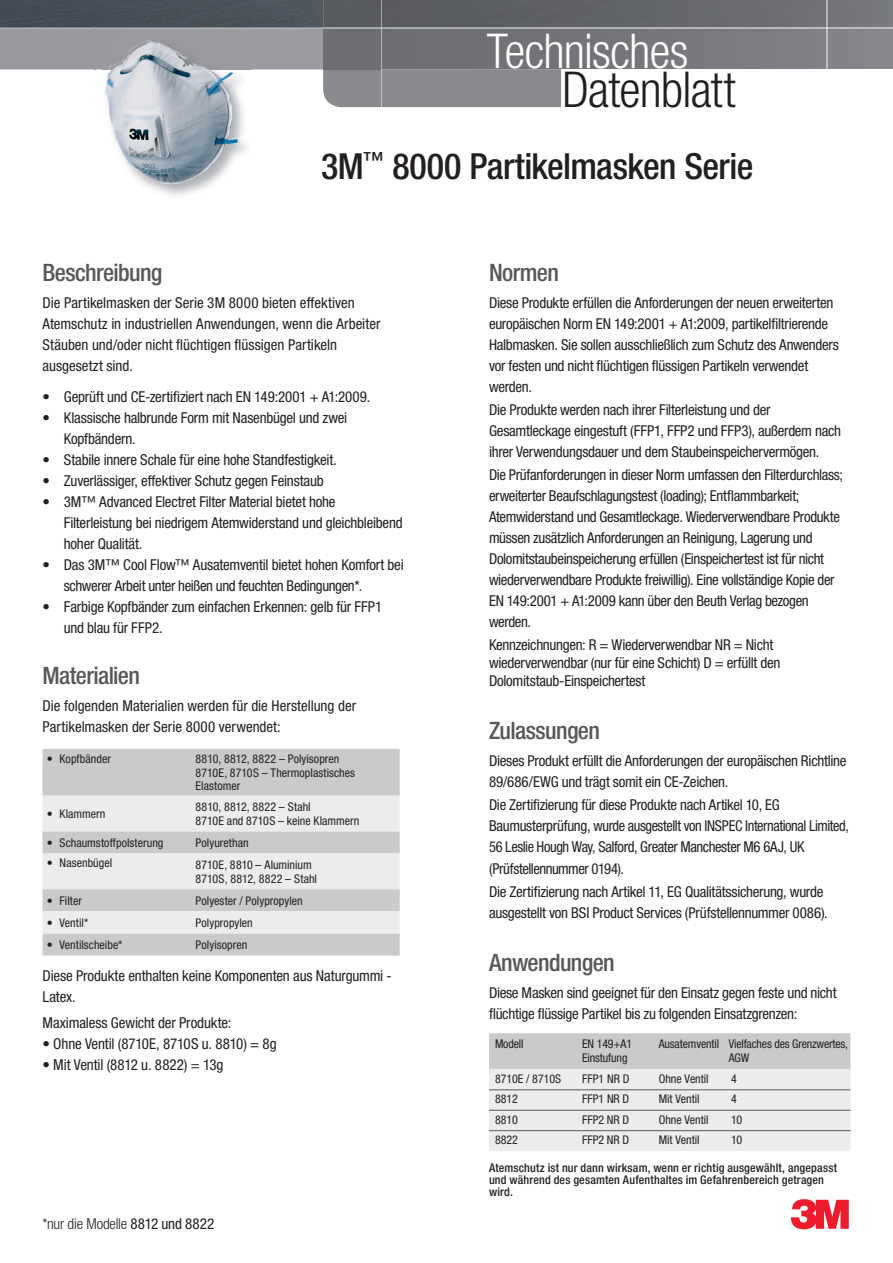
<style>
.page{position:relative;width:893px;height:1263px;background:#fff}
.page>*{position:absolute;margin:0;border:0;box-sizing:border-box;transform-origin:0 0}
.t1{font:300 condensed 49.5px "Helvetica Neue LTW1 G";letter-spacing:-.015em;color:#231f20}
.t2{font:300 condensed 48px "Helvetica Neue LTW1 G";letter-spacing:-.015em;color:#fff}
.t3{font:500 condensed 36px "Helvetica Neue LTW1 G";letter-spacing:-.015em;color:#231f20}
.t4{font:500 condensed 24px "Helvetica Neue LTW1 G";letter-spacing:-.025em;color:#57585a}
.t5{font:condensed 15px/21px "Helvetica Neue LTW1 G";letter-spacing:-.02em;color:#231f20}
.t6{font:condensed 15px/21px "Helvetica Neue LTW1 G";color:#231f20}
.t7{font:300 condensed 15px "Helvetica Neue LTW1 G";letter-spacing:-.01em;color:#231f20}
.t8{font:condensed 12px/13.5px "Helvetica Neue LTW1 G";color:#231f20}
.t9{font:500 condensed 12px/12px "Helvetica Neue LTW1 G";letter-spacing:.015em;color:#231f20}
.s1{font-weight:400}
</style>
<div class="page">
<svg style="left:791px;top:1199px;width:58px;height:30px"></svg>
<div style="left:0;top:29px;width:323px;height:40px;background:#97999c"></div>
<hr style="left:95px;top:29px;width:1px;height:40px;background:#97999c">
<img style="left:0;top:0;width:323px;height:29px">
<svg style="left:323px;top:0;width:238px;height:107px;fill:#888a8d"></svg>
<div style="left:323px;top:29px;width:58px;height:40px;background:#6e6f72"></div>
<hr style="left:381px;top:69px;width:1px;height:38px;background:#c1c2c4">
<img style="left:323px;top:28px;width:58px;height:1px">
<svg style="left:95px;top:0;width:1px;height:29px"></svg>
<svg style="left:381px;top:0;width:512px;height:69px"></svg>
<img style="left:103px;top:38px;width:148px;height:158px">
<img style="left:141px;top:40px;width:47px;height:24px">
<div style="left:43px;top:749px;width:357px;height:206px;background:#c9cacc"></div>
<svg style="left:43px;top:796px;width:357px;height:137px;fill:#ececee"></svg>
<svg style="left:489px;top:1033px;width:361px;height:118px"></svg>
<hr style="left:489px;top:1089px;width:361px;height:1px;background:#57585a">
<hr style="left:489px;top:1110px;width:361px;height:1px;background:#57585a">
<hr style="left:489px;top:1130px;width:236px;height:1px;background:#57585a">
<hr style="left:725px;top:1130px;width:125px;height:1px;background:#57585a">
<h2 class="t2" style="left:487px;top:34px;width:203px">Technisches</h2>
<h1 class="t1" style="left:562px;top:71px;width:175px">Datenblatt</h1>
<h3 class="t3" style="left:321px;top:153px;width:434px">3M <sup>™</sup> 8000 Partikelmasken Serie</h3>
<h3 class="t4" style="left:43px;top:264px;width:121px">Beschreibung</h3>
<p class="t6" style="left:43px;top:293px;width:339px">Die Partikelmasken der Serie 3M 8000 bieten effektiven Atemschutz in industriellen Anwendungen, wenn die Arbeiter Stäuben und/oder nicht flüchtigen flüssigen Partikeln ausgesetzt sind.</p>
<p class="t5" style="left:43px;top:388px;width:329px">• Geprüft und CE-zertifiziert nach EN 149:2001 + A1:2009.</p>
<p class="t5" style="left:64px;top:409px;width:285px;text-indent:-21px">• Klassische halbrunde Form mit Nasenbügel und zwei<br>Kopfbändern.</p>
<p class="t5" style="left:43px;top:451px;width:296px">• Stabile innere Schale für eine hohe Standfestigkeit.</p>
<p class="t5" style="left:43px;top:472px;width:283px">• Zuverlässiger, effektiver Schutz gegen Feinstaub</p>
<p class="t5" style="left:64px;top:493px;width:340px;text-indent:-21px">• 3M™ Advanced Electret Filter Material bietet hohe<br>Filterleistung bei niedrigem Atemwiderstand und gleichbleibend hoher Qualität.</p>
<p class="t5" style="left:64px;top:556px;width:341px;text-indent:-21px">• Das 3M™ Cool Flow™ Ausatemventil bietet hohen Komfort bei schwerer Arbeit unter heißen und feuchten Bedingungen*.</p>
<p class="t5" style="left:64px;top:598px;width:320px;text-indent:-21px">• Farbige Kopfbänder zum einfachen Erkennen: gelb für FFP1 und blau für FFP2.</p>
<h3 class="t4" style="left:43px;top:667px;width:99px">Materialien</h3>
<p class="t6" style="left:43px;top:697px;width:315px">Die folgenden Materialien werden für die Herstellung der<br>Partikelmasken der Serie 8000 verwendet:</p>
<p class="t8" style="left:47px;top:752px;width:66px">• Kopfbänder</p>
<p class="t8" style="left:196px;top:753px;width:161px">8810, 8812, 8822 – Polyisopren<br>8710E, 8710S – Thermoplastisches<br>Elastomer</p>
<p class="t8" style="left:47px;top:808px;width:60px">• Klammern</p>
<p class="t8" style="left:196px;top:801px;width:165px">8810, 8812, 8822 – Stahl<br>8710E and 8710S – keine Klammern</p>
<p class="t8" style="left:47px;top:837px;width:7px">•</p>
<p class="t8" style="left:196px;top:837px;width:55px">Polyurethan</p>
<p class="t8" style="left:60px;top:837px;width:105px">Schaumstoffpolsterung</p>
<p class="t8" style="left:47px;top:857px;width:67px">• Nasenbügel</p>
<p class="t8" style="left:196px;top:859px;width:123px">8710E, 8810 – Aluminium<br>8710S, 8812, 8822 – Stahl</p>
<p class="t8" style="left:47px;top:894px;width:7px">•</p>
<p class="t8" style="left:196px;top:894px;width:109px">Polyester / Polypropylen</p>
<p class="t8" style="left:60px;top:894px;width:24px">Filter</p>
<p class="t8" style="left:47px;top:917px;width:7px">•</p>
<p class="t8" style="left:196px;top:917px;width:59px">Polypropylen</p>
<p class="t8" style="left:60px;top:917px;width:30px">Ventil*</p>
<p class="t8" style="left:60px;top:939px;width:65px">Ventilscheibe*</p>
<p class="t5" style="left:43px;top:966px;width:351px">Diese Produkte enthalten keine Komponenten aus Naturgummi -<br>Latex.</p>
<p class="t5" style="left:43px;top:1014px;width:190px">Maximaless Gewicht der Produkte:</p>
<p class="t5" style="left:43px;top:1035px;width:236px">• Ohne Ventil (8710E, 8710S u. 8810) = 8g</p>
<p class="t5" style="left:43px;top:1056px;width:182px">• Mit Ventil (8812 u. 8822) = 13g</p>
<p class="t8" style="left:47px;top:939px;width:7px">•</p>
<p class="t8" style="left:196px;top:939px;width:53px">Polyisopren</p>
<p class="t7" style="left:43px;top:1218px;width:173px">*nur die Modelle <span class="s1">8812 und 8822</span></p>
<h3 class="t4" style="left:489px;top:264px;width:71px">Normen</h3>
<p class="t5" style="left:489px;top:293px;width:351px">Diese Produkte erfüllen die Anforderungen der neuen erweiterten europäischen Norm EN 149:2001 + A1:2009, partikelfiltrierende Halbmasken. Sie sollen ausschließlich zum Schutz des Anwenders vor festen und nicht flüchtigen flüssigen Partikeln verwendet werden.</p>
<p class="t5" style="left:489px;top:400px;width:354px">Die Produkte werden nach ihrer Filterleistung und der<br>Gesamtleckage eingestuft (FFP1, FFP2 und FFP3), außerdem nach ihrer Verwendungsdauer und dem Staubeinspeichervermögen.</p>
<p class="t5" style="left:489px;top:465px;width:355px">Die Prüfanforderungen in dieser Norm umfassen den Filterdurchlass; erweiterter Beaufschlagungstest (loading); Entflammbarkeit; Atemwiderstand und Gesamtleckage. Wiederverwendbare Produkte müssen zusätzlich Anforderungen an Reinigung, Lagerung und Dolomitstaubeinspeicherung erfüllen (Einspeichertest ist für nicht wiederverwendbare Produkte freiwillig). Eine vollständige Kopie der EN 149:2001 + A1:2009 kann über den Beuth Verlag bezogen werden.</p>
<p class="t5" style="left:489px;top:637px;width:293px;line-height:18px">Kennzeichnungen: R = Wiederverwendbar NR = Nicht wiederverwendbar (nur für eine Schicht) D = erfüllt den<br>Dolomitstaub-Einspeichertest</p>
<h3 class="t4" style="left:489px;top:722px;width:113px">Zulassungen</h3>
<p class="t5" style="left:489px;top:752px;width:359px">Dieses Produkt erfüllt die Anforderungen der europäischen Richtline<br>89/686/EWG und trägt somit ein CE-Zeichen.</p>
<p class="t5" style="left:489px;top:796px;width:361px">Die Zertifizierung für diese Produkte nach Artikel 10, EG Baumusterprüfung, wurde ausgestellt von INSPEC International Limited, 56 Leslie Hough Way, Salford, Greater Manchester M6 6AJ, UK (Prüfstellennummer 0194).</p>
<p class="t5" style="left:489px;top:882px;width:340px">Die Zertifizierung nach Artikel 11, EG Qualitätssicherung, wurde ausgestellt von BSI Product Services (Prüfstellennummer 0086).</p>
<h3 class="t4" style="left:489px;top:953px;width:127px">Anwendungen</h3>
<p class="t5" style="left:489px;top:983px;width:349px">Diese Masken sind geeignet für den Einsatz gegen feste und nicht flüchtige flüssige Partikel bis zu folgenden Einsatzgrenzen:</p>
<p class="t8" style="left:495px;top:1038px;width:30px">Modell</p>
<p class="t8" style="left:582px;top:1037px;width:51px;line-height:14.4px">EN 149+A1<br>Einstufung</p>
<p class="t8" style="left:729px;top:1037px;width:121px;line-height:14.4px;text-indent:-70px">Ausatemventil Vielfaches des Grenzwertes,<br>AGW</p>
<p class="t8" style="left:495px;top:1073px;width:68px">8710E / 8710S</p>
<p class="t8" style="left:582px;top:1073px;width:49px">FFP1 NR D</p>
<p class="t8" style="left:659px;top:1073px;width:51px">Ohne Ventil</p>
<p class="t8" style="left:731px;top:1073px;width:7px">4</p>
<p class="t8" style="left:495px;top:1093px;width:24px">8812</p>
<p class="t8" style="left:582px;top:1093px;width:49px">FFP1 NR D</p>
<p class="t8" style="left:659px;top:1093px;width:42px">Mit Ventil</p>
<p class="t8" style="left:731px;top:1093px;width:7px">4</p>
<p class="t8" style="left:495px;top:1114px;width:24px">8810</p>
<p class="t8" style="left:582px;top:1114px;width:49px">FFP 2 NR D</p>
<p class="t8" style="left:659px;top:1114px;width:51px">Ohne Ventil</p>
<p class="t8" style="left:731px;top:1114px;width:13px">10</p>
<p class="t8" style="left:495px;top:1134px;width:24px">8822</p>
<p class="t8" style="left:582px;top:1134px;width:49px">FFP 2 NR D</p>
<p class="t8" style="left:659px;top:1134px;width:42px">Mit Ventil</p>
<p class="t8" style="left:731px;top:1134px;width:13px">10</p>
<p class="t9" style="left:489px;top:1162px;width:350px">Atemschutz ist nur dann wirksam, wenn er richtig ausgewählt, angepasst und während des gesamten Aufenthaltes im Gefahrenbereich getragen wird.</p>
</div>
